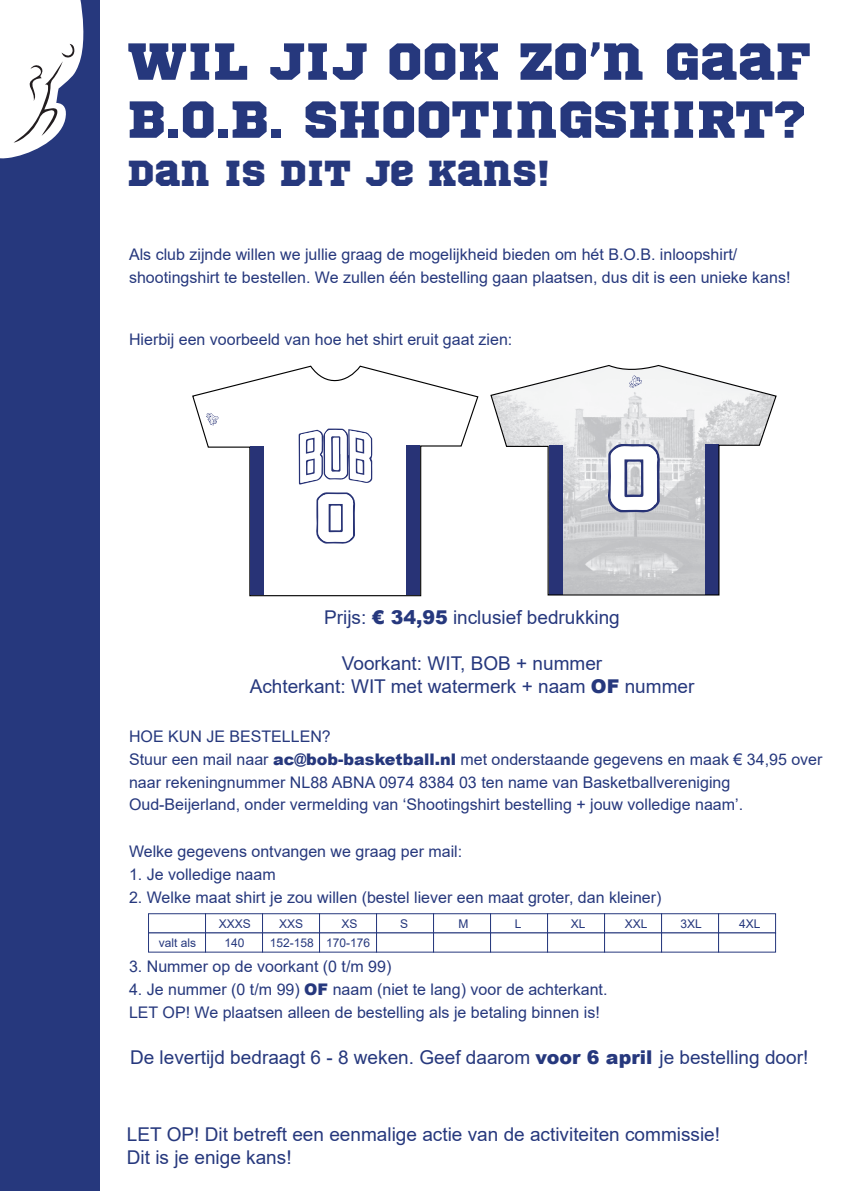
<style>
.page{position:relative;width:842px;height:1191px;background:#fff}
.page>*{position:absolute;margin:0;border:0;box-sizing:border-box;transform-origin:0 0}
.t1{font:52px/58px "Sports World";color:#26387d}
.t2{font:36px "Sports World";color:#26387d}
.t3{font:19px/23px "Arial";color:#26387d}
.t4{font:16px/22.7px "Arial";color:#26387d}
.t5{font:12px "Arial";color:#26387d}
.s1{font-weight:900}
</style>
<div class="page">
<div style="left:0;top:0;width:99px;height:1191px;background:#26387d"></div>
<svg style="left:0;top:0;width:84px;height:159px"></svg>
<svg style="left:192px;top:365px;width:287px;height:232px"></svg>
<div style="left:406px;top:445px;width:14px;height:150px;background:#283376"></div>
<div style="left:250px;top:446px;width:14px;height:149px;background:#283376"></div>
<svg style="left:490px;top:365px;width:287px;height:231px"></svg>
<svg style="left:629px;top:375px;width:13px;height:13px"></svg>
<svg style="left:206px;top:413px;width:13px;height:12px"></svg>
<svg style="left:316px;top:492px;width:39px;height:52px"></svg>
<svg style="left:299px;top:428px;width:74px;height:57px"></svg>
<svg style="left:607px;top:444px;width:53px;height:69px"></svg>
<div style="left:148px;top:913px;width:58px;height:20px;background:#fff;border:1px solid #26387d"></div>
<div style="left:205px;top:913px;width:58px;height:20px;background:#fff;border:1px solid #26387d"></div>
<div style="left:262px;top:913px;width:58px;height:20px;background:#fff;border:1px solid #26387d"></div>
<div style="left:319px;top:913px;width:58px;height:20px;background:#fff;border:1px solid #26387d"></div>
<div style="left:376px;top:913px;width:58px;height:20px;background:#fff;border:1px solid #26387d"></div>
<div style="left:433px;top:913px;width:58px;height:20px;background:#fff;border:1px solid #26387d"></div>
<div style="left:490px;top:913px;width:58px;height:20px;background:#fff;border:1px solid #26387d"></div>
<div style="left:547px;top:913px;width:58px;height:20px;background:#fff;border:1px solid #26387d"></div>
<div style="left:604px;top:913px;width:58px;height:20px;background:#fff;border:1px solid #26387d"></div>
<div style="left:661px;top:913px;width:58px;height:20px;background:#fff;border:1px solid #26387d"></div>
<div style="left:718px;top:913px;width:58px;height:20px;background:#fff;border:1px solid #26387d"></div>
<div style="left:148px;top:932px;width:58px;height:20px;background:#fff;border:1px solid #26387d"></div>
<div style="left:205px;top:932px;width:58px;height:20px;background:#fff;border:1px solid #26387d"></div>
<div style="left:262px;top:932px;width:58px;height:20px;background:#fff;border:1px solid #26387d"></div>
<div style="left:319px;top:932px;width:58px;height:20px;background:#fff;border:1px solid #26387d"></div>
<div style="left:376px;top:932px;width:58px;height:20px;background:#fff;border:1px solid #26387d"></div>
<div style="left:433px;top:932px;width:58px;height:20px;background:#fff;border:1px solid #26387d"></div>
<div style="left:490px;top:932px;width:58px;height:20px;background:#fff;border:1px solid #26387d"></div>
<div style="left:547px;top:932px;width:58px;height:20px;background:#fff;border:1px solid #26387d"></div>
<div style="left:604px;top:932px;width:58px;height:20px;background:#fff;border:1px solid #26387d"></div>
<div style="left:661px;top:932px;width:58px;height:20px;background:#fff;border:1px solid #26387d"></div>
<div style="left:718px;top:932px;width:58px;height:20px;background:#fff;border:1px solid #26387d"></div>
<h1 class="t1" style="left:127px;top:27px;width:685px">WIL JIJ OOK ZO’N GAAF<br>B.O.B. SHOOTINGSHIRT?</h1>
<h2 class="t2" style="left:127px;top:144px;width:424px">DAN IS DIT JE KANS!</h2>
<p class="t4" style="left:129px;top:243px;width:663px;line-height:23px">Als club zijnde willen we jullie graag de mogelijkheid bieden om hét B.O.B. inloopshirt/ shootingshirt te bestellen. We zullen één bestelling gaan plaatsen, dus dit is een unieke kans!</p>
<p class="t4" style="left:129px;top:328px;width:385px">Hierbij een voorbeeld van hoe het shirt eruit gaat zien:</p>
<p class="t3" style="left:324px;top:605px;width:297px">Prijs: <span class="s1">€ 34,95</span> inclusief bedrukking</p>
<p class="t3" style="left:250px;top:651px;width:446px;text-align:center">Voorkant: WIT, BOB + nummer<br>Achterkant: WIT met watermerk + naam <span class="s1">OF</span> nummer</p>
<p class="t4" style="left:129px;top:725px;width:695px">HOE KUN JE BESTELLEN?<br>Stuur een mail naar <span class="s1">ac@bob-basketball.nl</span> met onderstaande gegevens en maak € 34,95 over naar rekeningnummer NL88 ABNA 0974 8384 03 ten name van Basketballvereniging Oud-Beijerland, onder vermelding van ‘Shootingshirt bestelling + jouw volledige naam’.</p>
<p class="t4" style="left:129px;top:840px;width:335px">Welke gegevens ontvangen we graag per mail:</p>
<p class="t4" style="left:129px;top:863px;width:148px">1. Je volledige naam</p>
<p class="t4" style="left:129px;top:886px;width:534px">2. Welke maat shirt je zou willen (bestel liever een maat groter, dan kleiner)</p>
<p class="t5" style="left:219px;top:915px;width:34px">XXXS</p>
<p class="t5" style="left:279px;top:915px;width:26px">XXS</p>
<p class="t5" style="left:342px;top:915px;width:18px">XS</p>
<p class="t5" style="left:400px;top:915px;width:10px">S</p>
<p class="t5" style="left:458px;top:915px;width:11px">M</p>
<p class="t5" style="left:515px;top:915px;width:8px">L</p>
<p class="t5" style="left:571px;top:915px;width:16px">XL</p>
<p class="t5" style="left:625px;top:915px;width:24px">XXL</p>
<p class="t5" style="left:681px;top:915px;width:23px">3XL</p>
<p class="t5" style="left:739px;top:915px;width:23px">4XL</p>
<p class="t5" style="left:159px;top:934px;width:39px">valt als</p>
<p class="t5" style="left:224px;top:935px;width:22px">140</p>
<p class="t5" style="left:270px;top:935px;width:102px">152-158 170-176</p>
<p class="t4" style="left:129px;top:955px;width:264px">3. Nummer op de voorkant (0 t/m 99)</p>
<p class="t4" style="left:129px;top:977px;width:480px;line-height:23px">4. Je nummer (0 t/m 99) <span class="s1">OF</span> naam (niet te lang) voor de achterkant.<br>LET OP! We plaatsen alleen de bestelling als je betaling binnen is!</p>
<p class="t3" style="left:130px;top:1045px;width:680px">De levertijd bedraagt 6 - 8 weken. Geef daarom <span class="s1">voor 6 april</span> je bestelling door!</p>
<p class="t3" style="left:127px;top:1122px;width:595px">LET OP! Dit betreft een eenmalige actie van de activiteiten commissie!<br>Dit is je enige kans!</p>
</div>
